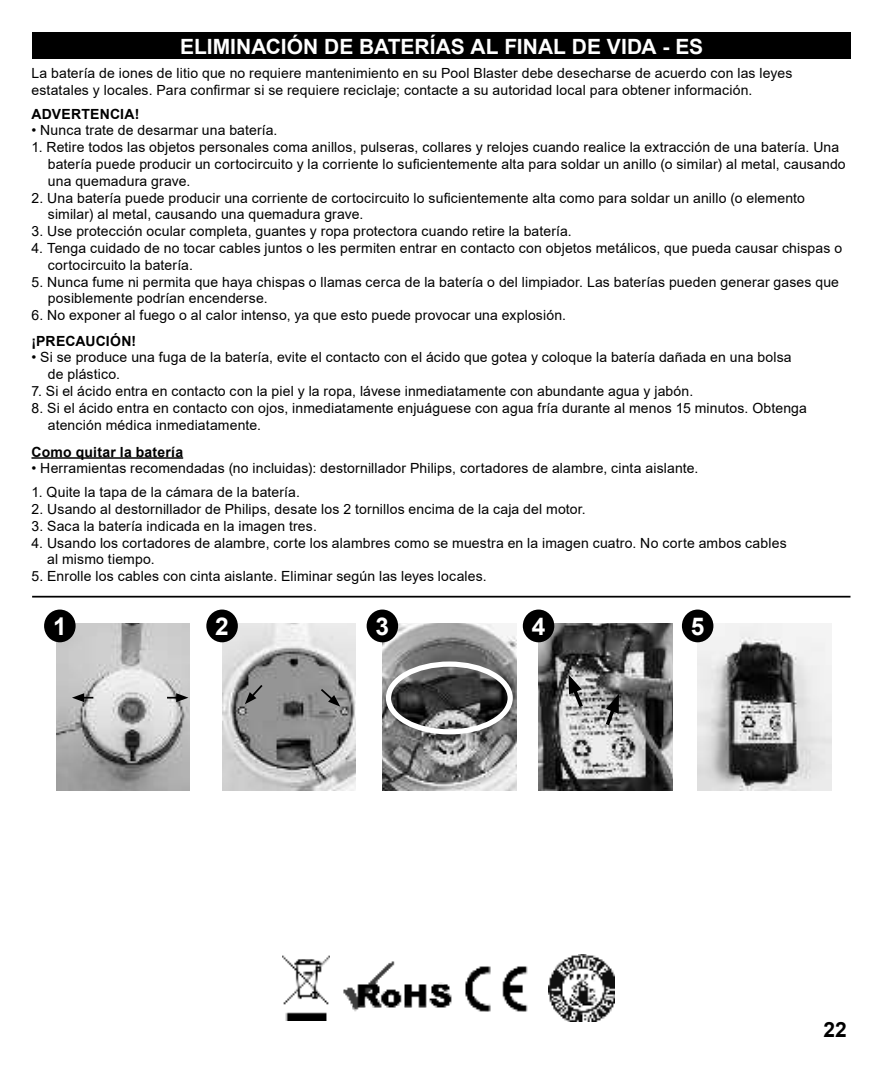
<style>
.page{position:relative;width:882px;height:1071px;background:#fff}
.page>*{position:absolute;margin:0;border:0;box-sizing:border-box;transform-origin:0 0}
.t1{font:700 24.5px "Arial";color:#fff}
.t2{font:700 21px "Arial";color:#fff}
.t3{font:700 21px "Arial";color:#000}
.t4{font:14px/16.8px "Arial";letter-spacing:.01em;color:#000}
.t5{font:700 14px "Arial";letter-spacing:.015em;color:#000}
</style>
<div class="page">
<img style="left:548px;top:955px;width:66px;height:66px">
<img style="left:283px;top:955px;width:47px;height:65px">
<img style="left:465px;top:966px;width:63px;height:46px">
<img style="left:343px;top:961px;width:109px;height:51px">
<img style="left:539px;top:624px;width:133px;height:167px">
<img style="left:56px;top:624px;width:134px;height:167px">
<img style="left:222px;top:624px;width:134px;height:167px">
<svg style="left:245px;top:683px;width:19px;height:21px"></svg>
<svg style="left:319px;top:687px;width:21px;height:20px"></svg>
<img style="left:383px;top:624px;width:134px;height:167px">
<img style="left:698px;top:624px;width:133px;height:167px">
<div style="left:386px;top:661px;width:127px;height:73px;border:5px solid #fff;border-radius:50%"></div>
<svg style="left:603px;top:694px;width:16px;height:35px"></svg>
<svg style="left:568px;top:674px;width:18px;height:37px"></svg>
<div style="left:44px;top:610px;width:32px;height:32px;background:#000;border-radius:50%"></div>
<div style="left:206px;top:610px;width:32px;height:32px;background:#000;border-radius:50%"></div>
<div style="left:367px;top:610px;width:31px;height:32px;background:#000;border-radius:50%"></div>
<div style="left:523px;top:610px;width:31px;height:32px;background:#000;border-radius:50%"></div>
<div style="left:682px;top:610px;width:31px;height:32px;background:#000;border-radius:50%"></div>
<svg style="left:167px;top:693px;width:21px;height:9px"></svg>
<svg style="left:72px;top:693px;width:21px;height:9px"></svg>
<div style="left:32px;top:32px;width:819px;height:26px;background:#000"></div>
<hr style="left:32px;top:596px;width:819px;height:2px;background:#000">
<hr style="left:32px;top:457px;width:151px;height:2px;background:#000">
<h2 class="t2" style="left:180px;top:38px;width:525px">ELIMINACIÓN DE BATERÍAS AL FINAL DE VIDA - ES</h2>
<p class="t4" style="left:32px;top:66px;width:762px">La batería de iones de litio que no requiere mantenimiento en su Pool Blaster debe desecharse de acuerdo con las leyes estatales y locales. Para confirmar si se requiere reciclaje; contacte a su autoridad local para obtener información.</p>
<p class="t5" style="left:32px;top:108px;width:109px">ADVERTENCIA!</p>
<p class="t4" style="left:32px;top:123px;width:248px">• Nunca trate de desarmar una batería.</p>
<p class="t4" style="left:48px;top:140px;width:799px;text-indent:-16px">1. Retire todos las objetos personales coma anillos, pulseras, collares y relojes cuando realice la extracción de una batería. Una batería puede producir un cortocircuito y la corriente lo suficientemente alta para soldar un anillo (o similar) al metal, causando una quemadura grave.</p>
<p class="t4" style="left:48px;top:189px;width:759px;text-indent:-16px">2. Una batería puede producir una corriente de cortocircuito lo suficientemente alta como para soldar un anillo (o elemento similar) al metal, causando una quemadura grave.</p>
<p class="t4" style="left:31px;top:224px;width:542px">3. Use protección ocular completa, guantes y ropa protectora cuando retire la batería.</p>
<p class="t4" style="left:48px;top:241px;width:796px;text-indent:-16px">4. Tenga cuidado de no tocar cables juntos o les permiten entrar en contacto con objetos metálicos, que pueda causar chispas o cortocircuito la batería.</p>
<p class="t4" style="left:48px;top:275px;width:793px;text-indent:-16px">5. Nunca fume ni permita que haya chispas o llamas cerca de la batería o del limpiador. Las baterías pueden generar gases que posiblemente podrían encenderse.</p>
<p class="t4" style="left:31px;top:308px;width:536px">6. No exponer al fuego o al calor intenso, ya que esto puede provocar una explosión.</p>
<p class="t5" style="left:31px;top:335px;width:106px">¡PRECAUCIÓN!</p>
<p class="t4" style="left:48px;top:350px;width:745px;text-indent:-16px">• Si se produce una fuga de la batería, evite el contacto con el ácido que gotea y coloque la batería dañada en una bolsa de plástico.</p>
<p class="t4" style="left:31px;top:384px;width:663px">7. Si el ácido entra en contacto con la piel y la ropa, lávese inmediatamente con abundante agua y jabón.</p>
<p class="t4" style="left:48px;top:401px;width:761px;text-indent:-16px">8. Si el ácido entra en contacto con ojos, inmediatamente enjuáguese con agua fría durante al menos 15 minutos. Obtenga atención médica inmediatamente.</p>
<p class="t5" style="left:32px;top:446px;width:153px">Como quitar la batería</p>
<p class="t4" style="left:32px;top:461px;width:668px">• Herramientas recomendadas (no incluidas): destornillador Philips, cortadores de alambre, cinta aislante.</p>
<p class="t4" style="left:32px;top:485px;width:270px">1. Quite la tapa de la cámara de la batería.</p>
<p class="t4" style="left:32px;top:502px;width:556px">2. Usando al destornillador de Philips, desate los 2 tornillos encima de la caja del motor.</p>
<p class="t4" style="left:32px;top:519px;width:287px">3. Saca la batería indicada en la imagen tres.</p>
<p class="t4" style="left:47px;top:535px;width:741px;text-indent:-16px">4. Usando los cortadores de alambre, corte los alambres como se muestra en la imagen cuatro. No corte ambos cables al mismo tiempo.</p>
<p class="t4" style="left:32px;top:569px;width:457px">5. Enrolle los cables con cinta aislante. Eliminar según las leyes locales.</p>
<h1 class="t1" style="left:53px;top:617px;width:15px">1</h1>
<h1 class="t1" style="left:215px;top:617px;width:15px">2</h1>
<h1 class="t1" style="left:376px;top:617px;width:15px">3</h1>
<h1 class="t1" style="left:532px;top:617px;width:15px">4</h1>
<h1 class="t1" style="left:691px;top:617px;width:15px">5</h1>
<h2 class="t3" style="left:823px;top:1022px;width:25px">22</h2>
</div>
